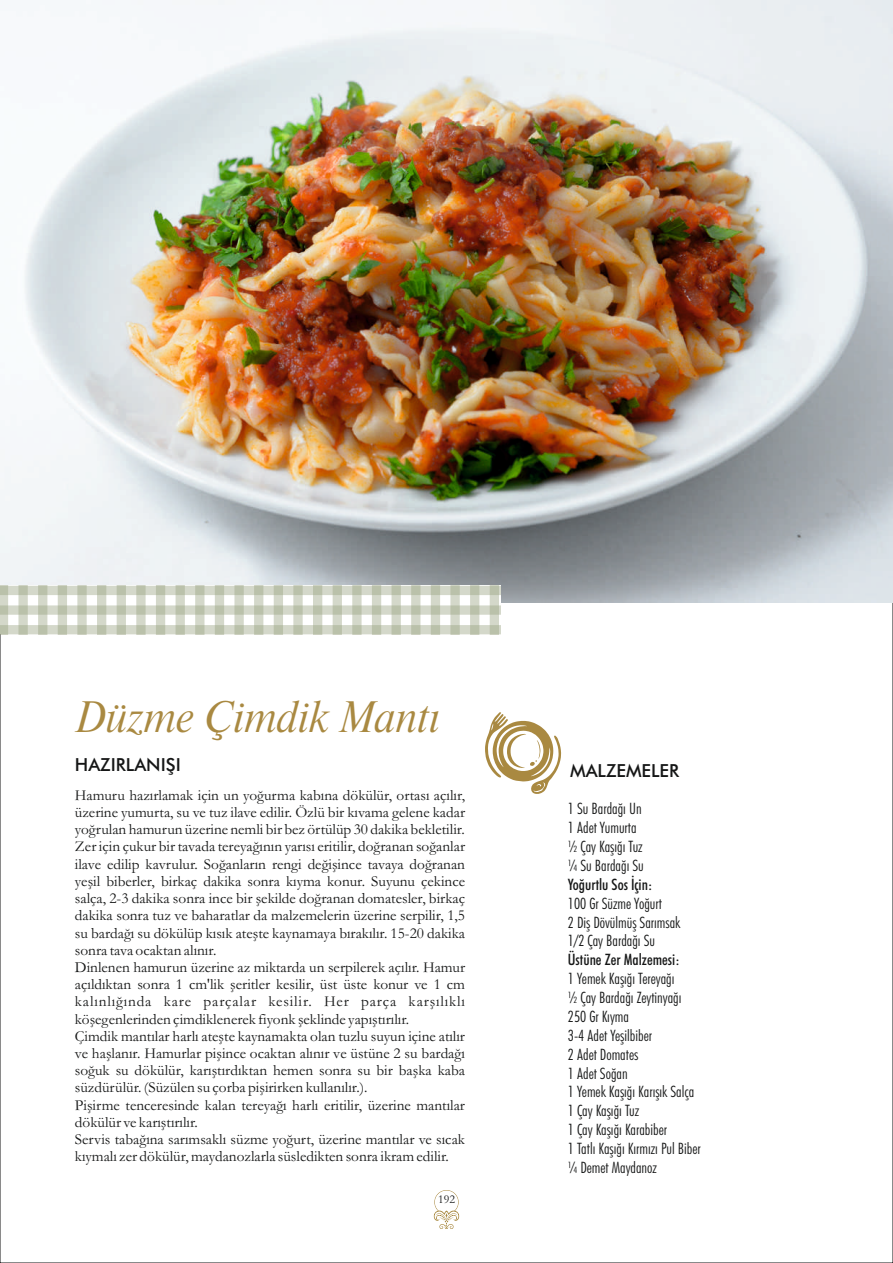
<style>
.page{position:relative;width:893px;height:1263px;background:#fff}
.page>*{position:absolute;margin:0;border:0;box-sizing:border-box;transform-origin:0 0}
.t1{font:42px "Dutch 801 BT Italic Headline";color:#a98941}
.t2{font:500 18px "Futura BT";color:#151616}
.t3{font:300 condensed 15.75px/18.9px "Futura BT";color:#151616}
.t4{font:500 condensed 15.75px "Futura BT";color:#151616}
.t5{font:15.3px/17.2px "Garamond";color:#151616}
.t6{font:12px "Garamond";color:#151616}
</style>
<div class="page">
<img style="left:0;top:0;width:893px;height:602px">
<svg style="left:434px;top:1190px;width:25px;height:39px"></svg>
<svg style="left:485px;top:712px;width:76px;height:82px"></svg>
<svg style="left:0;top:585px;width:500px;height:49px"></svg>
<h1 class="t1" style="left:77px;top:700px;width:365px">Düzme Çimdik Mantı</h1>
<p class="t2" style="left:75px;top:757px;width:107px">HAZIRLANIŞI</p>
<p class="t2" style="left:570px;top:763px;width:111px">MALZEMELER</p>
<p class="t5" style="left:75px;top:788px;width:392px">Hamuru hazırlamak için un yoğurma kabına dökülür, ortası açılır, üzerine yumurta, su ve tuz ilave edilir. Özlü bir kıvama gelene kadar yoğrulan hamurun üzerine nemli bir bez örtülüp 30 dakika bekletilir.<br>Zer için çukur bir tavada tereyağının yarısı eritilir, doğranan soğanlar ilave edilip kavrulur. Soğanların rengi değişince tavaya doğranan yeşil biberler, birkaç dakika sonra kıyma konur. Suyunu çekince salça, 2-3 dakika sonra ince bir şekilde doğranan domatesler, birkaç dakika sonra tuz ve baharatlar da malzemelerin üzerine serpilir, 1,5 su bardağı su dökülüp kısık ateşte kaynamaya bırakılır. 15-20 dakika sonra tava ocaktan alınır.<br>Dinlenen hamurun üzerine az miktarda un serpilerek açılır. Hamur açıldıktan sonra 1 cm'lik şeritler kesilir, üst üste konur ve 1 cm kalınlığında kare parçalar kesilir. Her parça karşılıklı köşegenlerinden çimdiklenerek fiyonk şeklinde yapıştırılır.<br>Çimdik mantılar harlı ateşte kaynamakta olan tuzlu suyun içine atılır ve haşlanır. Hamurlar pişince ocaktan alınır ve üstüne 2 su bardağı soğuk su dökülür, karıştırdıktan hemen sonra su bir başka kaba süzdürülür. (Süzülen su çorba pişirirken kullanılır.).<br>Pişirme tenceresinde kalan tereyağı harlı eritilir, üzerine mantılar dökülür ve karıştırılır.<br>Servis tabağına sarımsaklı süzme yoğurt, üzerine mantılar ve sıcak kıymalı zer dökülür, maydanozlarla süsledikten sonra ikram edilir.</p>
<p class="t6" style="left:438px;top:1195px;width:18px">192</p>
<p class="t3" style="left:568px;top:801px;width:77px">1 Su Bardağı Un<br>1 Adet Yumurta ½ Çay Kaşığı Tuz ¼ Su Bardağı Su</p>
<p class="t4" style="left:568px;top:878px;width:86px">Yoğurtlu Sos İçin:</p>
<p class="t3" style="left:568px;top:895px;width:114px">100 Gr Süzme Yoğurt<br>2 Diş Dövülmüş Sarımsak<br>1/2 Çay Bardağı Su</p>
<p class="t4" style="left:568px;top:953px;width:113px">Üstüne Zer Malzemesi:</p>
<p class="t3" style="left:568px;top:971px;width:134px">1 Yemek Kaşığı Tereyağı<br>½ Çay Bardağı Zeytinyağı<br>250 Gr Kıyma<br>3-4 Adet Yeşilbiber<br>2 Adet Domates<br>1 Adet Soğan<br>1 Yemek Kaşığı Karışık Salça<br>1 Çay Kaşığı Tuz<br>1 Çay Kaşığı Karabiber<br>1 Tatlı Kaşığı Kırmızı Pul Biber ¼ Demet Maydanoz</p>
</div>
